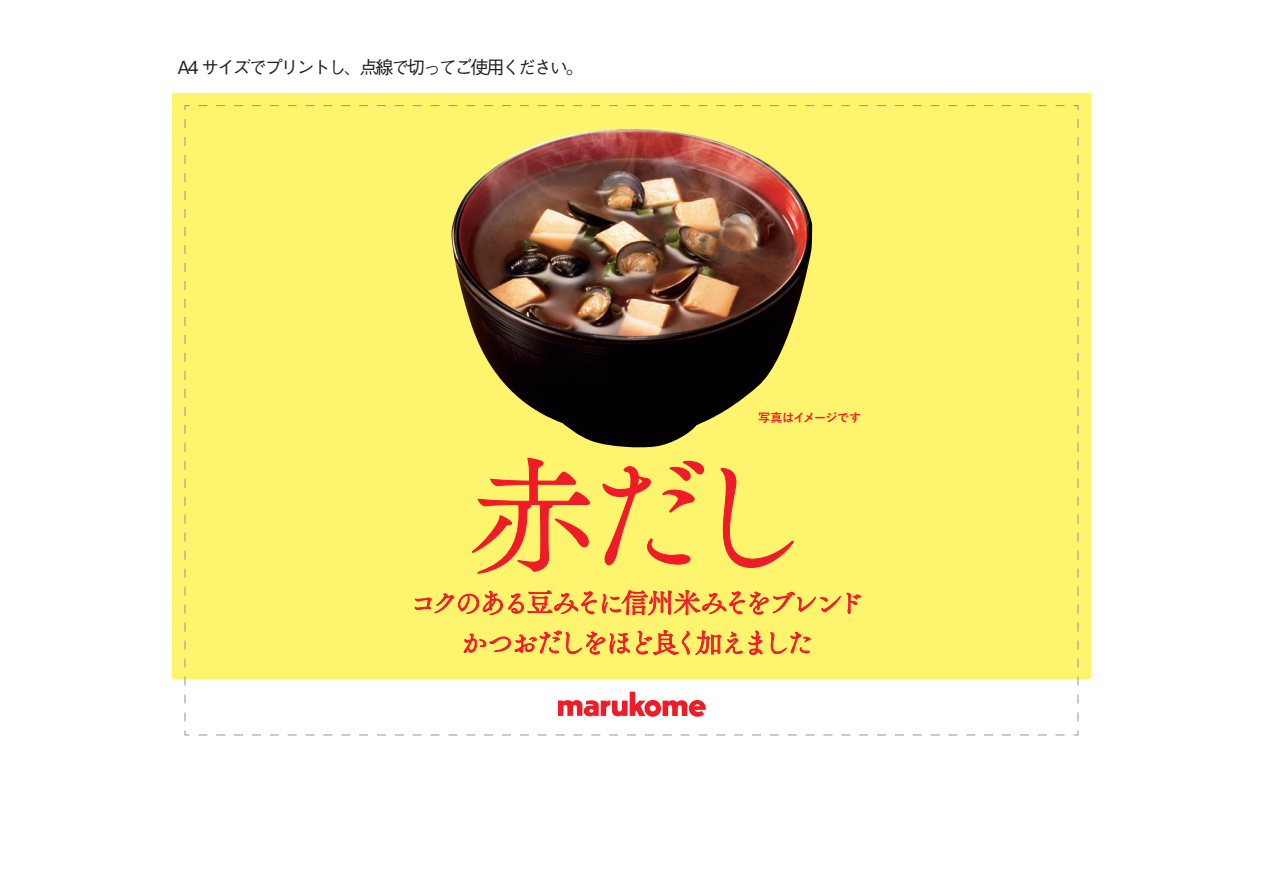
<style>
.page{position:relative;width:1263px;height:893px;background:#fff}
.page>*{position:absolute;margin:0;border:0;box-sizing:border-box;transform-origin:0 0}
.t1{font:128.25px "Tsuku Old Min Pro R";color:#ee1c28}
.t2{font:27.3px/39.9px "Tsuku Old Min Pro R";letter-spacing:-.145em;color:#ee1c28;text-align:center}
.t3{font:500 18px "Gothic BBB Pro";letter-spacing:-.12em;color:#231f20}
.t4{font:700 12px "Yu Go";letter-spacing:-.035em;color:#ee1c28}
</style>
<div class="page">
<svg style="left:558px;top:692px;width:148px;height:25px"></svg>
<div style="left:172px;top:93px;width:919px;height:586px;background:#fff46d"></div>
<svg style="left:415px;top:589px;width:446px;height:67px"></svg>
<svg style="left:472px;top:457px;width:118px;height:117px"></svg>
<svg style="left:602px;top:460px;width:103px;height:106px"></svg>
<svg style="left:720px;top:467px;width:74px;height:101px"></svg>
<svg style="left:1073px;top:119px;width:6px;height:617px"></svg>
<svg style="left:184px;top:730px;width:880px;height:6px"></svg>
<svg style="left:184px;top:105px;width:6px;height:616px"></svg>
<svg style="left:198px;top:105px;width:881px;height:5px"></svg>
<img style="left:451px;top:129px;width:361px;height:319px">
<p class="t3" style="left:177px;top:53px;width:408px">A4 サイズでプリントし、点線で切ってご使用ください。</p>
<p class="t4" style="left:758px;top:411px;width:104px">写真はイメージです</p>
<h1 class="t1" style="left:470px;top:419px;width:343px">赤だし</h1>
<p class="t2" style="left:410px;top:583px;width:456px">コクのある豆みそに信州米みそをブレンドかつおだしをほど良く加えました</p>
</div>
